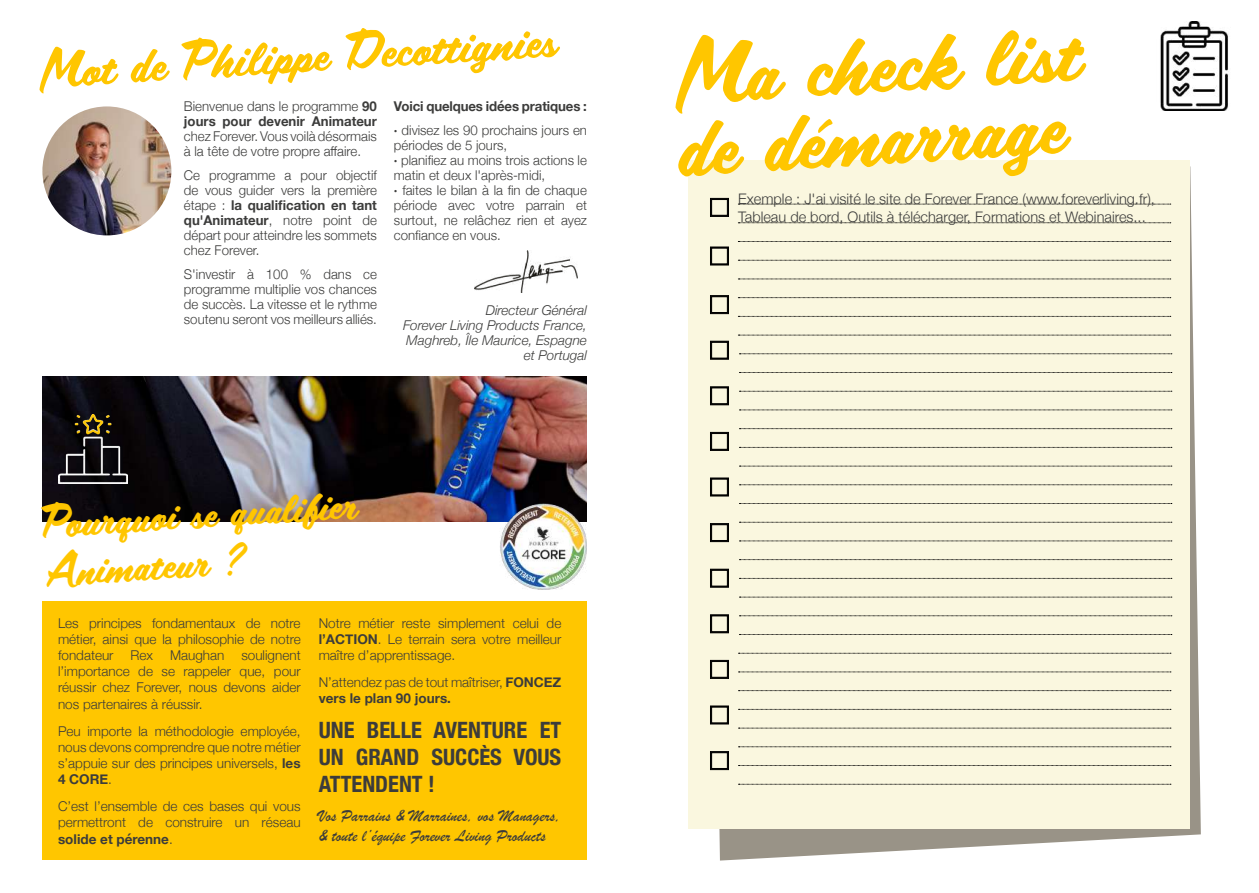
<style>
.page{position:relative;width:1259px;height:893px;background:#fff}
.page>*{position:absolute;margin:0;border:0;box-sizing:border-box;transform-origin:0 0}
.t1{font:81px/72.2px "Scriptorama Tradeshow JF";color:#ffc600}
.t2{font:48px "Scriptorama Tradeshow JF";color:#ffc600}
.t3{font:40.5px/49.2px "Scriptorama Tradeshow JF";color:#ffc600}
.t4{font:700 condensed 22.5px/27px "Helvetica Neue";color:#3c3c3b;text-align:justify}
.t5{font:17.1px/20.5px "Brush Script";color:#3c3c3b}
.t6{font:300 14.55px/18px "Helvetica Neue";color:#3c3c3b}
.t7{font:300 13.5px/15px "Helvetica Neue";color:#3c3c3b;text-align:justify}
.t8{font:700 13.5px/15px "Helvetica Neue";letter-spacing:-.01em;color:#3c3c3b}
.t9{font:italic 300 13.5px/15px "Helvetica Neue";color:#3c3c3b;text-align:right}
.s1{font-weight:300}
.s2{font-weight:700}
</style>
<div class="page">
<img style="left:43px;top:377px;width:544px;height:144px">
<img style="left:58px;top:435px;width:70px;height:49px">
<img style="left:58px;top:414px;width:70px;height:21px">
<div style="left:43px;top:602px;width:544px;height:258px;background:#ffc600"></div>
<img style="left:499px;top:497px;width:88px;height:93px">
<svg style="left:709px;top:161px;width:491px;height:700px;fill:#999387"></svg>
<div style="left:687px;top:160px;width:502px;height:668px;background:#faf7df"></div>
<svg style="left:738px;top:204px;width:432px;height:1px"></svg>
<svg style="left:738px;top:223px;width:432px;height:1px"></svg>
<svg style="left:738px;top:241px;width:432px;height:1px"></svg>
<svg style="left:738px;top:260px;width:432px;height:1px"></svg>
<svg style="left:738px;top:279px;width:432px;height:1px"></svg>
<svg style="left:738px;top:297px;width:432px;height:1px"></svg>
<svg style="left:738px;top:316px;width:432px;height:1px"></svg>
<svg style="left:738px;top:335px;width:432px;height:1px"></svg>
<svg style="left:739px;top:354px;width:432px;height:1px"></svg>
<svg style="left:739px;top:372px;width:432px;height:1px"></svg>
<svg style="left:739px;top:391px;width:432px;height:1px"></svg>
<svg style="left:739px;top:410px;width:432px;height:1px"></svg>
<svg style="left:739px;top:428px;width:432px;height:1px"></svg>
<svg style="left:739px;top:447px;width:432px;height:1px"></svg>
<svg style="left:739px;top:466px;width:432px;height:1px"></svg>
<svg style="left:739px;top:485px;width:432px;height:1px"></svg>
<svg style="left:739px;top:503px;width:432px;height:1px"></svg>
<svg style="left:739px;top:522px;width:432px;height:1px"></svg>
<svg style="left:739px;top:541px;width:432px;height:1px"></svg>
<svg style="left:739px;top:559px;width:432px;height:1px"></svg>
<svg style="left:739px;top:578px;width:432px;height:1px"></svg>
<svg style="left:739px;top:597px;width:432px;height:1px"></svg>
<svg style="left:739px;top:615px;width:432px;height:1px"></svg>
<svg style="left:739px;top:634px;width:432px;height:1px"></svg>
<svg style="left:738px;top:653px;width:433px;height:1px"></svg>
<svg style="left:738px;top:672px;width:433px;height:1px"></svg>
<svg style="left:738px;top:690px;width:433px;height:1px"></svg>
<svg style="left:738px;top:709px;width:433px;height:1px"></svg>
<svg style="left:738px;top:728px;width:433px;height:1px"></svg>
<svg style="left:738px;top:746px;width:433px;height:1px"></svg>
<svg style="left:738px;top:765px;width:433px;height:1px"></svg>
<svg style="left:738px;top:784px;width:433px;height:1px"></svg>
<img style="left:1160px;top:22px;width:69px;height:89px">
<img style="left:38px;top:102px;width:138px;height:138px;border-radius:69px">
<div style="left:33px;top:97px;width:147px;height:147px;border:9px solid #fff;border-radius:50%"></div>
<img style="left:475px;top:250px;width:103px;height:43px">
<h2 class="t2" style="left:35px;top:39px;width:520px;rotate:-4deg">Mot de Philippe Decottignies</h2>
<p class="t8" style="left:184px;top:99px;width:194px"><span class="s1">Bienvenue dans le programme</span> 90 jours pour devenir Animateur</p>
<p class="t7" style="left:184px;top:127px;width:194px">chez Forever. Vous voilà désormais à la tête de votre propre affaire.</p>
<p class="t7" style="left:184px;top:166px;width:194px">Ce programme a pour objectif de vous guider vers la première étape : <span class="s2">la qualification en tant qu'Animateur</span>, notre point de départ pour atteindre les sommets chez Forever.</p>
<p class="t7" style="left:184px;top:265px;width:194px">S'investir à 100 % dans ce programme multiplie vos chances de succès. La vitesse et le rythme soutenu seront vos meilleurs alliés.</p>
<p class="t8" style="left:394px;top:94px;width:194px;line-height:24px">Voici quelques idées pratiques : · <span class="s1">divisez les 90 prochains jours en</span></p>
<p class="t7" style="left:394px;top:136px;width:194px;text-align:left">périodes de 5 jours,<br><span class="s2">·</span> planifiez au moins trois actions le matin et deux l'après-midi,<br><span class="s2">·</span> faites le bilan à la fin de chaque période avec votre parrain et surtout, ne relâchez rien et ayez confiance en vous.</p>
<p class="t9" style="left:403px;top:301px;width:185px">Directeur Général<br>Forever Living Products France,<br>Maghreb, Île Maurice, Espagne et Portugal</p>
<h3 class="t3" style="left:40px;top:495px;width:317px;rotate:-3deg">Pourquoi se qualifier<br>Animateur ?</h3>
<p class="t7" style="left:58px;top:614px;width:244px;line-height:16.2px">Les principes fondamentaux de notre métier, ainsi que la philosophie de notre fondateur</p>
<p class="t7" style="left:319px;top:614px;width:244px;line-height:16.2px">Notre métier reste simplement celui de <span class="s2">l’ACTION</span>. Le terrain sera votre meilleur maître d’apprentissage.</p>
<p class="t7" style="left:319px;top:673px;width:244px;line-height:16.2px">N’attendez pas de tout maîtriser, <span class="s2">FONCEZ vers le plan 90 jours.</span></p>
<p class="t7" style="left:58px;top:646px;width:244px;line-height:16.2px;text-indent:183px">soulignent l’importance de se rappeler que, pour réussir chez Forever, nous devons aider nos partenaires à réussir.</p>
<p class="t7" style="left:58px;top:722px;width:244px;line-height:16.2px">Peu importe la méthodologie employée, nous devons comprendre que notre métier s’appuie sur des principes universels, <span class="s2">les 4 CORE</span>.</p>
<p class="t7" style="left:58px;top:797px;width:244px;line-height:16.2px">C’est l’ensemble de ces bases qui vous permettront de construire un réseau <span class="s2">solide et pérenne</span>.</p>
<p class="t7" style="left:131px;top:647px;width:24px">Rex</p>
<p class="t7" style="left:170px;top:647px;width:56px">Maughan</p>
<h3 class="t4" style="left:319px;top:715px;width:244px">UNE BELLE AVENTURE ET UN GRAND SUCCÈS VOUS ATTENDENT !</h3>
<p class="t5" style="left:319px;top:805px;width:243px">Vos Parrains &amp; Marraines, vos Managers, &amp; toute l’équipe Forever Living Products</p>
<h1 class="t1" style="left:670px;top:35px;width:409px;rotate:-3deg">Ma check list de démarrage</h1>
<p class="t6" style="left:738px;top:188px;width:418px">Exemple : J'ai visité le site de Forever France (www.foreverliving.fr),<br>Tableau de bord, Outils à télécharger, Formations et Webinaires...</p>
</div>
